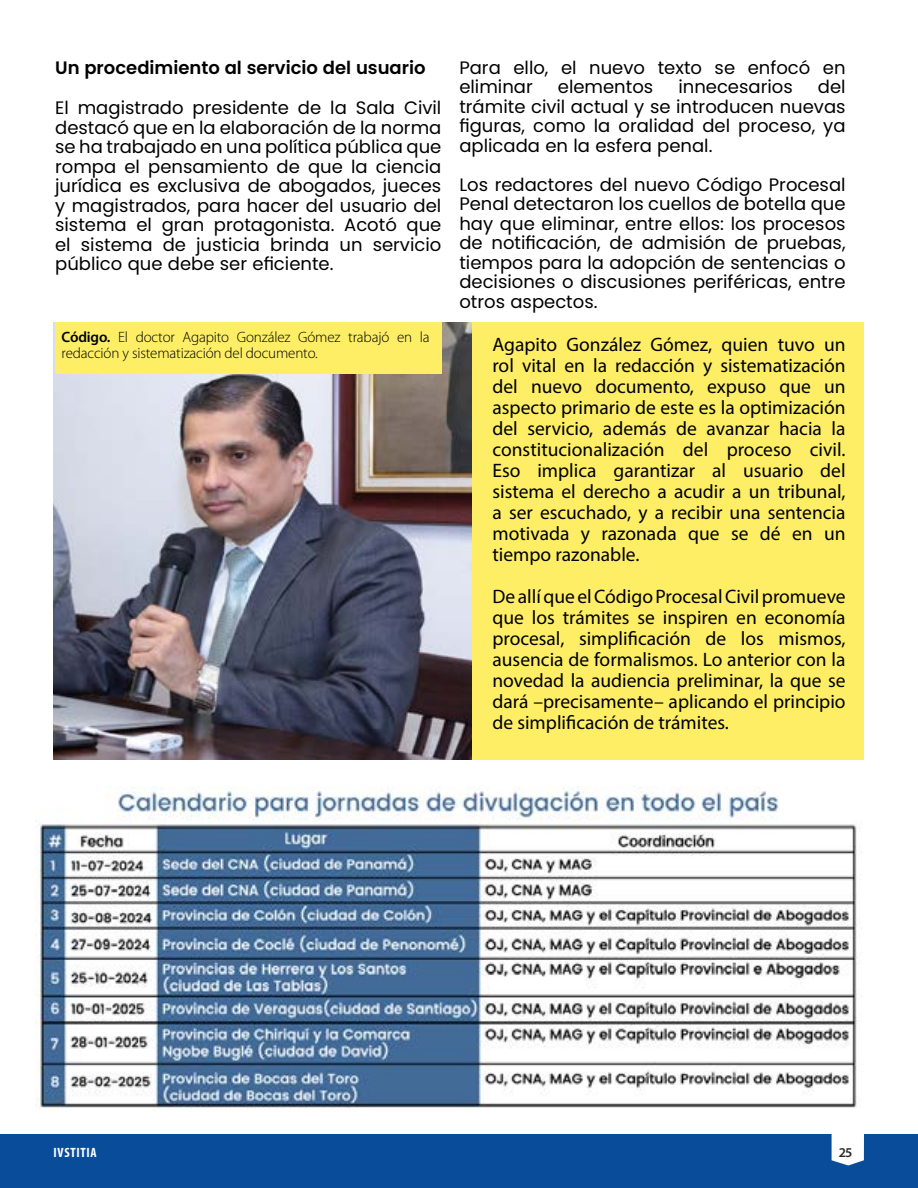
<style>
.page{position:relative;width:918px;height:1188px;background:#fff}
.page>*{position:absolute;margin:0;border:0;box-sizing:border-box;transform-origin:0 0}
.t1{font:19.5px/21px "Myriad Pro";color:#000;text-align:justify}
.t2{font:18px/19.5px "Poppins";color:#000;text-align:justify}
.t3{font:600 18px "Poppins";color:#000}
.t4{font:300 15px/16.5px "Myriad Pro";letter-spacing:-.01em;color:#000}
.t5{font:700 condensed 13.5px "Myriad Pro";letter-spacing:.05em;color:#fff}
.t6{font:600 13.5px "Myriad Pro";color:#282827}
.s1{font-weight:600}
</style>
<div class="page">
<div style="left:0;top:1134px;width:918px;height:54px;background:#094d9a"></div>
<svg style="left:832px;top:1134px;width:32px;height:32px"></svg>
<img style="left:54px;top:322px;width:418px;height:438px">
<div style="left:472px;top:322px;width:392px;height:438px;background:#fdee66"></div>
<img style="left:36px;top:787px;width:826px;height:324px">
<div style="left:55px;top:322px;width:386px;height:52px;background:#fdee66"></div>
<p class="t3" style="left:55px;top:57px;width:372px">Un procedimiento al servicio del usuario</p>
<p class="t2" style="left:55px;top:98px;width:388px">El magistrado presidente de la Sala Civil destacó que en la elaboración de la norma se ha trabajado en una política pública que rompa el pensamiento de que la ciencia jurídica es exclusiva de abogados, jueces y magistrados, para hacer del usuario del sistema el gran protagonista. Acotó que el sistema de justicia brinda un servicio público que debe ser eficiente.</p>
<p class="t4" style="left:62px;top:329px;width:370px"><span class="s1">Código.</span> El doctor Agapito González Gómez trabajó en la redacción y sistematización del documento.</p>
<p class="t2" style="left:459px;top:58px;width:388px">Para ello, el nuevo texto se enfocó en eliminar</p>
<p class="t2" style="left:558px;top:77px;width:97px">elementos</p>
<p class="t2" style="left:678px;top:77px;width:116px">innecesarios</p>
<p class="t2" style="left:459px;top:77px;width:388px;text-indent:358px">del trámite civil actual y se introducen nuevas figuras, como la oralidad del proceso, ya aplicada en la esfera penal.</p>
<p class="t2" style="left:459px;top:175px;width:388px">Los redactores del nuevo Código Procesal Penal detectaron los cuellos de botella que hay que eliminar, entre ellos: los procesos de notificación, de admisión de pruebas, tiempos para la adopción de sentencias o decisiones o discusiones periféricas, entre otros aspectos.</p>
<p class="t1" style="left:492px;top:334px;width:355px">Agapito González Gómez, quien tuvo un rol vital en la redacción y sistematización del nuevo documento, expuso que un aspecto primario de este es la optimización del servicio, además de avanzar hacia la constitucionalización del proceso civil.<br>Eso implica garantizar al usuario del sistema el derecho a acudir a un tribunal, a ser escuchado, y a recibir una sentencia motivada y razonada que se dé en un tiempo razonable.</p>
<p class="t1" style="left:492px;top:586px;width:355px">De allí que el Código Procesal Civil promueve que los trámites se inspiren en economía procesal, simplificación de los mismos, ausencia de formalismos. Lo anterior con la novedad la audiencia preliminar, la que se dará –precisamente– aplicando el principio de simplificación de trámites.</p>
<p class="t5" style="left:54px;top:1144px;width:44px">IVSTITIA</p>
<p class="t6" style="left:839px;top:1144px;width:15px">25</p>
</div>
